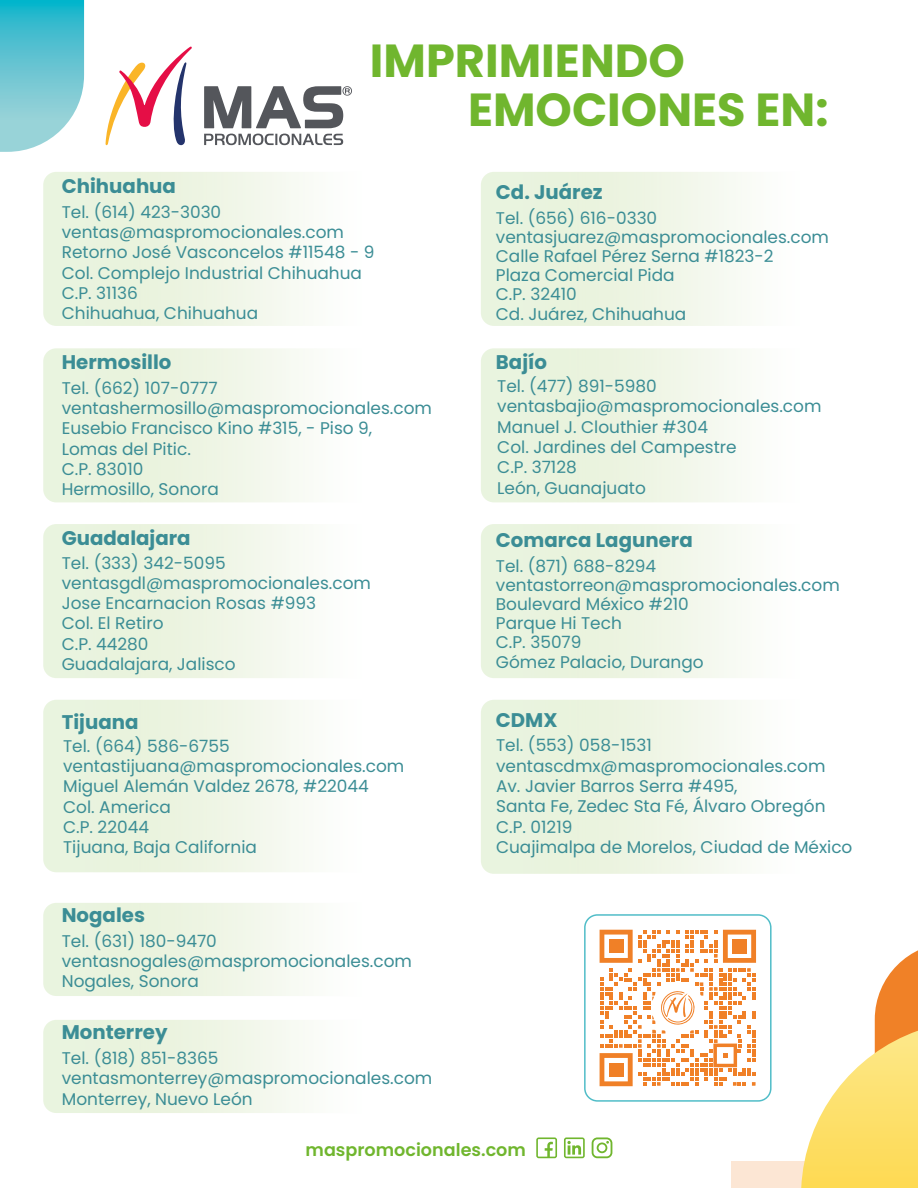
<style>
.page{position:relative;width:918px;height:1188px;background:#fff}
.page>*{position:absolute;margin:0;border:0;box-sizing:border-box;transform-origin:0 0}
.t1{font:700 46.35px/49.1px "Poppins";color:#70b62e}
.t2{font:700 19.8px "Poppins";color:#3b8d95}
.t3{font:600 17.55px "Poppins";color:#70b62e}
.t4{font:16.95px/20.2px "Poppins";color:#3b8d95}
</style>
<div class="page">
<div style="left:731px;top:1161px;width:115px;height:27px;background:#fce6d4"></div>
<svg style="left:801px;top:950px;width:117px;height:238px"></svg>
<svg style="left:536px;top:1137px;width:21px;height:21px"></svg>
<svg style="left:564px;top:1137px;width:21px;height:21px"></svg>
<svg style="left:592px;top:1137px;width:20px;height:21px"></svg>
<svg style="left:481px;top:172px;width:260px;height:154px;background:#edf4e3"></svg>
<svg style="left:43px;top:348px;width:260px;height:154px;background:#edf4e3"></svg>
<svg style="left:43px;top:700px;width:260px;height:172px;background:#edf4e3"></svg>
<svg style="left:481px;top:524px;width:260px;height:154px;background:#edf4e3"></svg>
<svg style="left:43px;top:172px;width:260px;height:154px;background:#edf4e3"></svg>
<svg style="left:481px;top:348px;width:260px;height:154px;background:#edf4e3"></svg>
<svg style="left:43px;top:524px;width:260px;height:154px;background:#edf4e3"></svg>
<svg style="left:481px;top:700px;width:260px;height:174px;background:#edf4e3"></svg>
<svg style="left:43px;top:1020px;width:260px;height:93px;background:#edf4e3"></svg>
<svg style="left:43px;top:903px;width:260px;height:93px;background:#edf4e3"></svg>
<svg style="left:584px;top:914px;width:188px;height:188px"></svg>
<svg style="left:105px;top:46px;width:87px;height:100px"></svg>
<svg style="left:204px;top:134px;width:139px;height:11px"></svg>
<svg style="left:204px;top:86px;width:148px;height:42px"></svg>
<svg style="left:0;top:0;width:84px;height:152px;background:#72cad6"></svg>
<h1 class="t1" style="left:468px;top:37px;width:362px;text-indent:-98px">IMPRIMIENDO<br>EMOCIONES EN:</h1>
<p class="t2" style="left:62px;top:175px;width:116px">Chihuahua</p>
<p class="t4" style="left:62px;top:202px;width:314px">Tel. (614) 423-3030 ventas@maspromocionales.com<br>Retorno José Vasconcelos #11548 - 9<br>Col. Complejo Industrial Chihuahua<br>C.P. 31136<br>Chihuahua, Chihuahua</p>
<p class="t2" style="left:62px;top:351px;width:111px">Hermosillo</p>
<p class="t4" style="left:62px;top:378px;width:372px">Tel. (662) 107-0777 ventashermosillo@maspromocionales.com<br>Eusebio Francisco Kino #315, - Piso 9,<br>Lomas del Pitic.<br>C.P. 83010<br>Hermosillo, Sonora</p>
<p class="t2" style="left:62px;top:527px;width:130px">Guadalajara</p>
<p class="t4" style="left:62px;top:554px;width:311px">Tel. (333) 342-5095 ventasgdl@maspromocionales.com<br>Jose Encarnacion Rosas #993<br>Col. El Retiro<br>C.P. 44280<br>Guadalajara, Jalisco</p>
<p class="t2" style="left:496px;top:181px;width:108px">Cd. Juárez</p>
<p class="t4" style="left:496px;top:208px;width:335px;line-height:19.2px">Tel. (656) 616-0330 ventasjuarez@maspromocionales.com<br>Calle Rafael Pérez Serna #1823-2<br>Plaza Comercial Pida<br>C.P. 32410<br>Cd. Juárez, Chihuahua</p>
<p class="t2" style="left:496px;top:351px;width:53px">Bajío</p>
<p class="t4" style="left:497px;top:376px;width:326px">Tel. (477) 891-5980 ventasbajio@maspromocionales.com<br>Manuel J. Clouthier #304<br>Col. Jardines del Campestre<br>C.P. 37128<br>León, Guanajuato</p>
<p class="t2" style="left:496px;top:529px;width:198px">Comarca Lagunera</p>
<p class="t4" style="left:496px;top:556px;width:345px;line-height:19.2px">Tel. (871) 688-8294 ventastorreon@maspromocionales.com<br>Boulevard México #210<br>Parque Hi Tech<br>C.P. 35079<br>Gómez Palacio, Durango</p>
<p class="t2" style="left:62px;top:710px;width:78px">Tijuana</p>
<p class="t4" style="left:63px;top:736px;width:343px">Tel. (664) 586-6755 ventastijuana@maspromocionales.com<br>Miguel Alemán Valdez 2678, #22044<br>Col. America<br>C.P. 22044<br>Tijuana, Baja California</p>
<p class="t4" style="left:496px;top:735px;width:358px">Tel. (553) 058-1531 ventascdmx@maspromocionales.com<br>Av. Javier Barros Serra #495,<br>Santa Fe, Zedec Sta Fé, Álvaro Obregón<br>C.P. 01219<br>Cuajimalpa de Morelos, Ciudad de México</p>
<p class="t2" style="left:496px;top:709px;width:63px">CDMX</p>
<p class="t2" style="left:62px;top:903px;width:85px">Nogales</p>
<p class="t4" style="left:62px;top:931px;width:352px">Tel. (631) 180-9470 ventasnogales@maspromocionales.com<br>Nogales, Sonora</p>
<p class="t2" style="left:62px;top:1021px;width:107px">Monterrey</p>
<p class="t4" style="left:62px;top:1048px;width:372px">Tel. (818) 851-8365 ventasmonterrey@maspromocionales.com<br>Monterrey, Nuevo León</p>
<p class="t3" style="left:306px;top:1140px;width:222px">maspromocionales.com</p>
</div>
